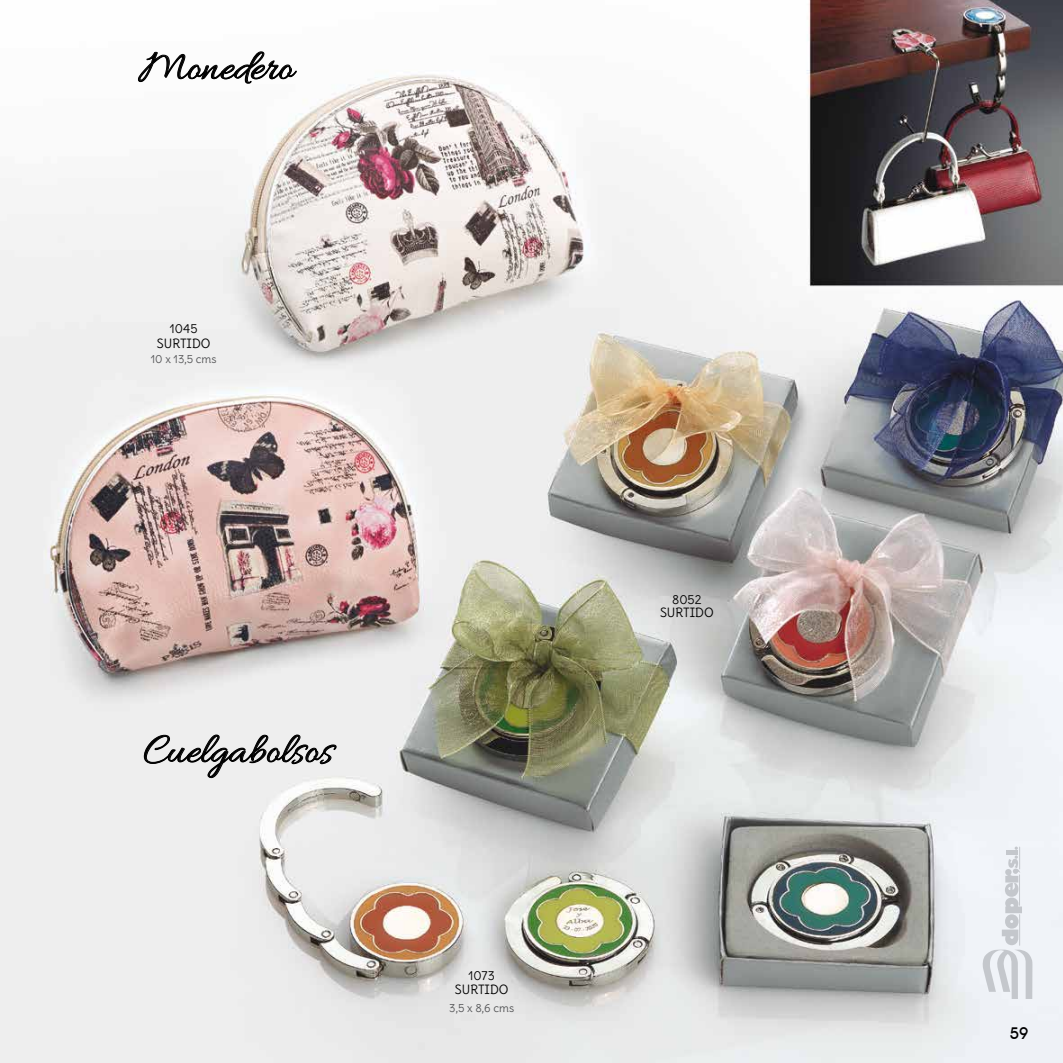
<style>
.page{position:relative;width:1063px;height:1063px;background:#fff}
.page>*{position:absolute;margin:0;border:0;box-sizing:border-box;transform-origin:0 0}
.t1{font:43.75px "Allura";color:#000}
.t2{font:500 16.25px "Avant Garde IT Cby BT";color:#000}
.t3{font:12.5px/13.8px "Delius";color:#000;text-align:center}
.t4{font:11.25px "Delius";color:#555658}
</style>
<div class="page">
<img style="left:0;top:0;width:1063px;height:1063px">
<svg style="left:982px;top:847px;width:50px;height:152px"></svg>
<hr style="left:1019px;top:915px;width:1px;height:30px;background:#c6c7c8">
<hr style="left:1019px;top:875px;width:1px;height:30px;background:#c6c7c8">
<svg style="left:138px;top:51px;width:159px;height:33px"></svg>
<svg style="left:144px;top:734px;width:193px;height:44px;background:#c5c5c5"></svg>
<h1 class="t1" style="left:139px;top:43px;width:156px">Monedero</h1>
<p class="t3" style="left:157px;top:321px;width:55px;line-height:15px">1045<br>SURTIDO</p>
<p class="t4" style="left:151px;top:352px;width:67px">10 x 13,5 cms</p>
<h1 class="t1" style="left:144px;top:726px;width:191px">Cuelgabolsos</h1>
<p class="t3" style="left:455px;top:969px;width:55px">1073<br>SURTIDO</p>
<p class="t4" style="left:449px;top:1000px;width:66px">3,5 x 8,6 cms</p>
<p class="t3" style="left:660px;top:592px;width:55px">8052<br>SURTIDO</p>
<h2 class="t2" style="left:1010px;top:1023px;width:20px">59</h2>
</div>
